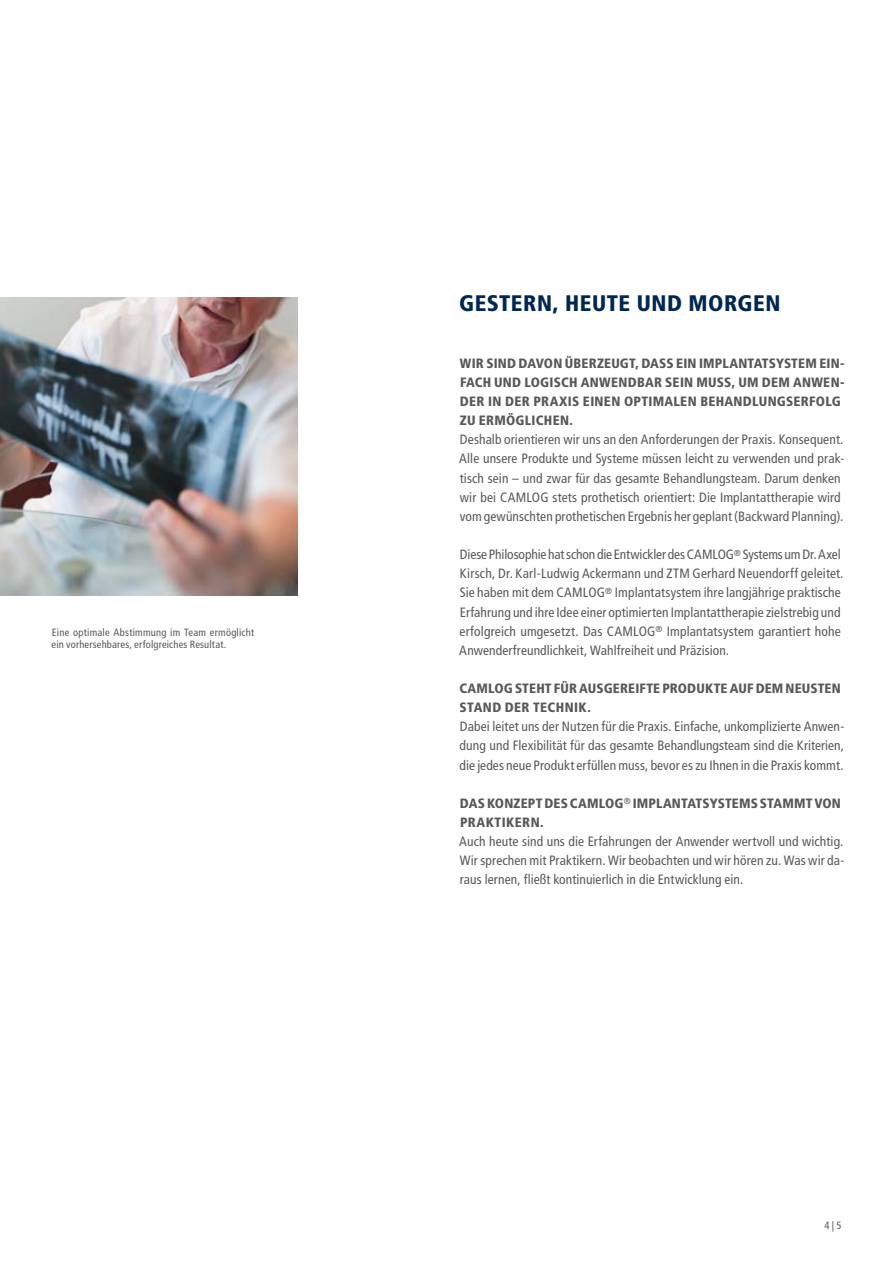
<style>
.page{position:relative;width:893px;height:1263px;background:#fff}
.page>*{position:absolute;margin:0;border:0;box-sizing:border-box;transform-origin:0 0}
.t1{font:900 condensed 22.5px "Frutiger LT Std";letter-spacing:.02em;color:#002652}
.t2{font:condensed 13.5px/19px "Frutiger LT Std";letter-spacing:.005em;color:#58585a}
.t3{font:900 condensed 13.5px/19px "Frutiger LT Std";letter-spacing:.015em;color:#58585a}
.t4{font:condensed 10.5px/12.8px "Frutiger LT Std";letter-spacing:.02em;color:#58585a}
</style>
<div class="page">
<img style="left:0;top:298px;width:298px;height:297px">
<p class="t4" style="left:52px;top:626px;width:204px">Eine optimale Abstimmung im Team ermöglicht ein vorhersehbares, erfolgreiches Resultat.</p>
<h1 class="t1" style="left:459px;top:291px;width:323px">GESTERN, HEUTE UND MORGEN</h1>
<p class="t3" style="left:460px;top:354px;width:386px">WIR SIND DAVON ÜBERZEUGT, DASS EIN IMPLANTATSYSTEM EIN-FACH UND LOGISCH ANWENDBAR SEIN MUSS, UM DEM ANWEN-DER IN DER PRAXIS EINEN OPTIMALEN BEHANDLUNGSERFOLG ZU ERMÖGLICHEN.</p>
<p class="t2" style="left:459px;top:431px;width:386px">Deshalb orientieren wir uns an den Anforderungen der Praxis. Konsequent.<br>Alle unsere Produkte und Systeme müssen leicht zu verwenden und prak&shy;tisch sein – und zwar für das gesamte Behandlungsteam. Darum denken wir bei CAMLOG stets prothetisch orientiert: Die Implantattherapie wird vom gewünschten prothetischen Ergebnis her geplant (Backward Planning).</p>
<p class="t2" style="left:459px;top:545px;width:386px">Diese Philosophie hat schon die Entwickler des CAMLOG<sup>®</sup> Systems um Dr. Axel Kirsch, Dr. Karl-Ludwig Ackermann und ZTM Gerhard Neuendorff geleitet.<br>Sie haben mit dem CAMLOG<sup>®</sup> Implantatsystem ihre langjährige praktische Erfahrung und ihre Idee einer optimierten Implantattherapie zielstrebig und erfolgreich umgesetzt. Das CAMLOG<sup>®</sup> Implantatsystem garantiert hohe Anwenderfreundlichkeit, Wahlfreiheit und Präzision.</p>
<p class="t3" style="left:459px;top:679px;width:383px">CAMLOG STEHT FÜR AUSGEREIFTE PRODUKTE AUF DEM NEUSTEN<br>STAND DER TECHNIK.</p>
<p class="t2" style="left:459px;top:718px;width:386px;text-align:justify">Dabei leitet uns der Nutzen für die Praxis. Einfache, unkomplizierte Anwen&shy;dung und Flexibilität für das gesamte Behandlungsteam sind die Kriterien, die jedes neue Produkt erfüllen muss, bevor es zu Ihnen in die Praxis kommt.</p>
<p class="t3" style="left:460px;top:794px;width:382px">DAS KONZEPT DES CAMLOG<sup>®</sup> IMPLANTATSYSTEMS STAMMT VON<br>PRAKTIKERN.</p>
<p class="t2" style="left:459px;top:832px;width:387px;text-align:justify">Auch heute sind uns die Erfahrungen der Anwender wertvoll und wichtig.<br>Wir sprechen mit Praktikern. Wir beobachten und wir hören zu. Was wir da&shy;raus lernen, fließt kontinuierlich in die Entwicklung ein.</p>
<p class="t4" style="left:824px;top:1219px;width:19px">4 | 5</p>
</div>
